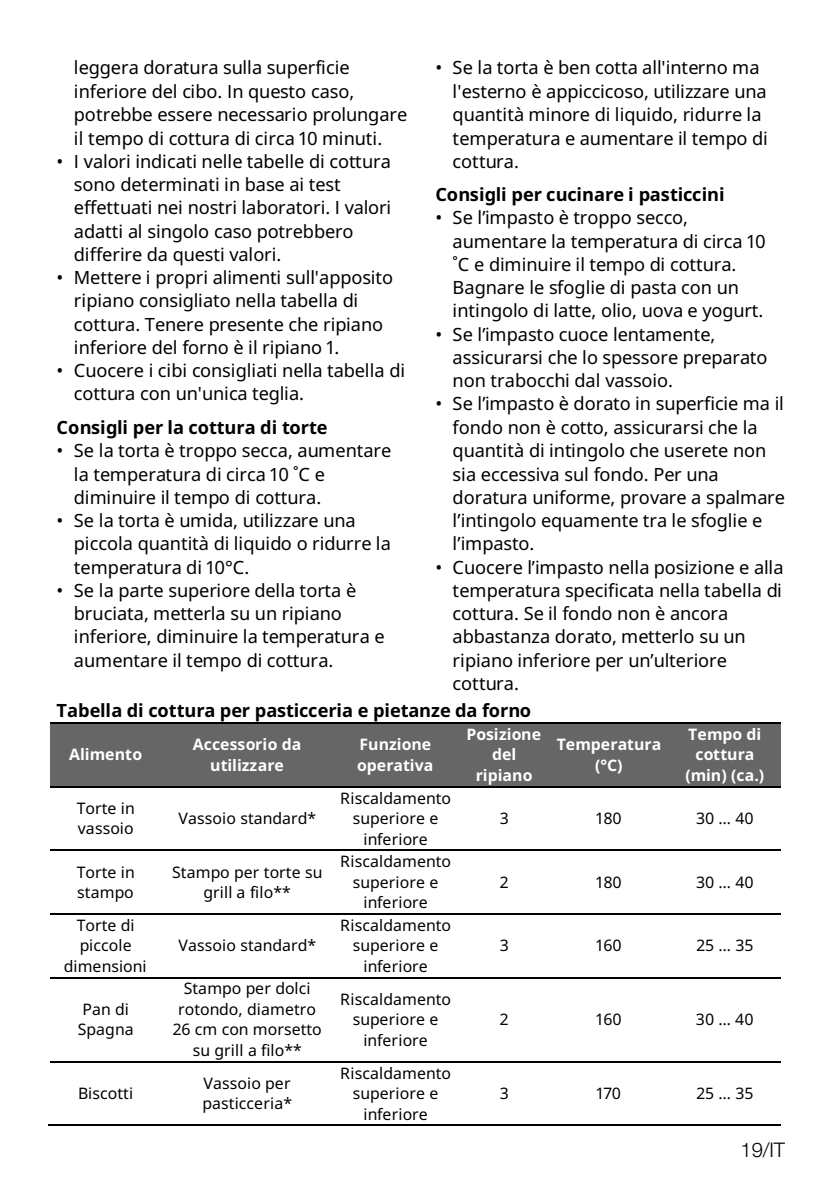
<style>
.page{position:relative;width:840px;height:1190px;background:#fff}
.page>*{position:absolute;margin:0;border:0;box-sizing:border-box;transform-origin:0 0}
.t1{font:300 20.2px "Helvetica Neue LT Pro";color:#000}
.t2{font:18.2px/23.2px "Noto IKEA Latin";letter-spacing:-.005em;color:#000}
.t3{font:700 18.2px "Noto IKEA Latin";letter-spacing:-.005em;color:#000}
.t4{font:15.8px/20.6px "Noto IKEA Latin";letter-spacing:.005em;color:#000;text-align:center}
.t5{font:700 15.8px/20.6px "Noto IKEA Latin";color:#fff;text-align:center}
</style>
<div class="page">
<div style="left:50px;top:724px;width:112px;height:62px;background:#666"></div>
<div style="left:162px;top:724px;width:171px;height:62px;background:#666"></div>
<div style="left:333px;top:724px;width:126px;height:62px;background:#666"></div>
<div style="left:459px;top:724px;width:91px;height:62px;background:#666"></div>
<div style="left:550px;top:724px;width:119px;height:62px;background:#666"></div>
<div style="left:669px;top:724px;width:112px;height:62px;background:#666"></div>
<hr style="left:50px;top:722px;width:112px;height:2px;background:#000">
<hr style="left:163px;top:722px;width:170px;height:2px;background:#000">
<hr style="left:334px;top:722px;width:125px;height:2px;background:#000">
<hr style="left:461px;top:722px;width:89px;height:2px;background:#000">
<hr style="left:551px;top:722px;width:118px;height:2px;background:#000">
<hr style="left:670px;top:722px;width:111px;height:2px;background:#000">
<hr style="left:50px;top:786px;width:112px;height:1px;background:#000">
<hr style="left:163px;top:786px;width:170px;height:1px;background:#000">
<hr style="left:334px;top:786px;width:125px;height:1px;background:#000">
<hr style="left:461px;top:786px;width:89px;height:1px;background:#000">
<hr style="left:551px;top:786px;width:118px;height:1px;background:#000">
<hr style="left:670px;top:786px;width:111px;height:1px;background:#000">
<hr style="left:50px;top:850px;width:112px;height:1px;background:#000">
<hr style="left:163px;top:850px;width:170px;height:1px;background:#000">
<hr style="left:334px;top:850px;width:125px;height:1px;background:#000">
<hr style="left:461px;top:850px;width:89px;height:1px;background:#000">
<hr style="left:551px;top:850px;width:118px;height:1px;background:#000">
<hr style="left:670px;top:850px;width:111px;height:1px;background:#000">
<hr style="left:50px;top:913px;width:112px;height:1px;background:#000">
<hr style="left:163px;top:913px;width:170px;height:1px;background:#000">
<hr style="left:334px;top:913px;width:125px;height:1px;background:#000">
<hr style="left:461px;top:913px;width:89px;height:1px;background:#000">
<hr style="left:551px;top:913px;width:118px;height:1px;background:#000">
<hr style="left:670px;top:913px;width:111px;height:1px;background:#000">
<hr style="left:50px;top:977px;width:112px;height:1px;background:#000">
<hr style="left:163px;top:977px;width:170px;height:1px;background:#000">
<hr style="left:334px;top:977px;width:125px;height:1px;background:#000">
<hr style="left:461px;top:977px;width:89px;height:1px;background:#000">
<hr style="left:551px;top:977px;width:118px;height:1px;background:#000">
<hr style="left:670px;top:977px;width:111px;height:1px;background:#000">
<hr style="left:50px;top:1061px;width:112px;height:2px;background:#000">
<hr style="left:163px;top:1061px;width:170px;height:2px;background:#000">
<hr style="left:334px;top:1061px;width:125px;height:2px;background:#000">
<hr style="left:461px;top:1061px;width:89px;height:2px;background:#000">
<hr style="left:551px;top:1061px;width:118px;height:2px;background:#000">
<hr style="left:670px;top:1061px;width:111px;height:2px;background:#000">
<hr style="left:48px;top:1125px;width:114px;height:1px;background:#000">
<hr style="left:162px;top:1125px;width:171px;height:1px;background:#000">
<hr style="left:333px;top:1125px;width:126px;height:1px;background:#000">
<hr style="left:459px;top:1125px;width:91px;height:1px;background:#000">
<hr style="left:550px;top:1125px;width:119px;height:1px;background:#000">
<hr style="left:669px;top:1125px;width:112px;height:1px;background:#000">
<p class="t2" style="left:453px;top:56px;width:317px;text-indent:-17px">• Se la torta è ben cotta all'interno ma l'esterno è appiccicoso, utilizzare una quantità minore di liquido, ridurre la temperatura e aumentare il tempo di cottura.</p>
<p class="t3" style="left:435px;top:182px;width:291px">Consigli per cucinare i pasticcini</p>
<p class="t2" style="left:453px;top:206px;width:315px;text-indent:-17px">• Se l’impasto è troppo secco, aumentare la temperatura di circa 10 ˚C e diminuire il tempo di cottura.<br>Bagnare le sfoglie di pasta con un intingolo di latte, olio, uova e yogurt.</p>
<p class="t2" style="left:453px;top:322px;width:317px;text-indent:-17px">• Se l’impasto cuoce lentamente, assicurarsi che lo spessore preparato non trabocchi dal vassoio.</p>
<p class="t2" style="left:453px;top:392px;width:334px;text-indent:-17px">• Se l’impasto è dorato in superficie ma il fondo non è cotto, assicurarsi che la quantità di intingolo che userete non sia eccessiva sul fondo. Per una doratura uniforme, provare a spalmare l’intingolo equamente tra le sfoglie e l’impasto.</p>
<p class="t2" style="left:453px;top:555px;width:332px;text-indent:-17px">• Cuocere l’impasto nella posizione e alla temperatura specificata nella tabella di cottura. Se il fondo non è ancora abbastanza dorato, metterlo su un ripiano inferiore per un’ulteriore cottura.</p>
<p class="t3" style="left:57px;top:698px;width:476px">Tabella di cottura per pasticceria e pietanze da forno</p>
<p class="t5" style="left:69px;top:744px;width:75px">Alimento</p>
<p class="t5" style="left:193px;top:734px;width:110px">Accessorio da utilizzare</p>
<p class="t5" style="left:357px;top:734px;width:78px;text-align:left">Funzione operativa</p>
<p class="t5" style="left:467px;top:723px;width:76px">Posizione del ripiano</p>
<p class="t5" style="left:557px;top:734px;width:106px">Temperatura (°C)</p>
<p class="t5" style="left:685px;top:723px;width:80px">Tempo di cottura (min) (ca.)</p>
<p class="t4" style="left:77px;top:797px;width:60px;text-align:left">Torte in vassoio</p>
<p class="t4" style="left:179px;top:808px;width:139px">Vassoio standard*</p>
<p class="t2" style="left:74px;top:56px;width:335px">leggera doratura sulla superficie inferiore del cibo. In questo caso, potrebbe essere necessario prolungare il tempo di cottura di circa 10 minuti.</p>
<p class="t2" style="left:74px;top:149px;width:319px;text-indent:-17px">• I valori indicati nelle tabelle di cottura sono determinati in base ai test effettuati nei nostri laboratori. I valori adatti al singolo caso potrebbero differire da questi valori.</p>
<p class="t2" style="left:74px;top:266px;width:321px;text-indent:-17px">• Mettere i propri alimenti sull'apposito ripiano consigliato nella tabella di cottura. Tenere presente che ripiano inferiore del forno è il ripiano 1.</p>
<p class="t2" style="left:74px;top:359px;width:333px;text-indent:-17px">• Cuocere i cibi consigliati nella tabella di cottura con un'unica teglia.</p>
<p class="t3" style="left:57px;top:415px;width:272px">Consigli per la cottura di torte</p>
<p class="t2" style="left:74px;top:438px;width:319px;text-indent:-17px">• Se la torta è troppo secca, aumentare la temperatura di circa 10 ˚C e diminuire il tempo di cottura.</p>
<p class="t2" style="left:74px;top:508px;width:319px;text-indent:-17px">• Se la torta è umida, utilizzare una piccola quantità di liquido o ridurre la temperatura di 10°C.</p>
<p class="t2" style="left:74px;top:578px;width:312px;text-indent:-17px">• Se la parte superiore della torta è bruciata, metterla su un ripiano inferiore, diminuire la temperatura e aumentare il tempo di cottura.</p>
<p class="t4" style="left:340px;top:787px;width:112px">Riscaldamento superiore e inferiore</p>
<p class="t4" style="left:500px;top:808px;width:11px">3</p>
<p class="t4" style="left:596px;top:808px;width:27px">180</p>
<p class="t4" style="left:696px;top:808px;width:59px">30 … 40</p>
<p class="t4" style="left:77px;top:861px;width:60px;text-align:left">Torte in stampo</p>
<p class="t4" style="left:172px;top:861px;width:152px">Stampo per torte su grill a filo**</p>
<p class="t4" style="left:340px;top:851px;width:112px">Riscaldamento superiore e inferiore</p>
<p class="t4" style="left:64px;top:914px;width:84px">Torte di piccole dimensioni</p>
<p class="t4" style="left:78px;top:998px;width:57px">Pan di<br>Spagna</p>
<p class="t4" style="left:179px;top:935px;width:139px">Vassoio standard*</p>
<p class="t4" style="left:340px;top:914px;width:112px">Riscaldamento superiore e inferiore</p>
<p class="t4" style="left:173px;top:978px;width:151px">Stampo per dolci rotondo, diametro<br>26 cm con morsetto su grill a filo**</p>
<p class="t4" style="left:340px;top:988px;width:112px">Riscaldamento superiore e inferiore</p>
<p class="t4" style="left:78px;top:1083px;width:56px">Biscotti</p>
<p class="t4" style="left:203px;top:1072px;width:91px;text-align:left">Vassoio per pasticceria*</p>
<p class="t4" style="left:340px;top:1062px;width:112px">Riscaldamento superiore e inferiore</p>
<p class="t4" style="left:500px;top:871px;width:10px">2</p>
<p class="t4" style="left:596px;top:871px;width:27px">180</p>
<p class="t4" style="left:696px;top:871px;width:59px">30 … 40</p>
<p class="t4" style="left:500px;top:935px;width:11px">3</p>
<p class="t4" style="left:596px;top:935px;width:27px">160</p>
<p class="t4" style="left:696px;top:935px;width:59px">25 … 35</p>
<p class="t4" style="left:500px;top:1009px;width:10px">2</p>
<p class="t4" style="left:596px;top:1009px;width:27px">160</p>
<p class="t4" style="left:696px;top:1009px;width:59px">30 … 40</p>
<p class="t4" style="left:500px;top:1083px;width:11px">3</p>
<p class="t4" style="left:597px;top:1083px;width:26px">170</p>
<p class="t4" style="left:696px;top:1083px;width:59px">25 … 35</p>
<p class="t1" style="left:741px;top:1143px;width:46px">19/IT</p>
</div>
